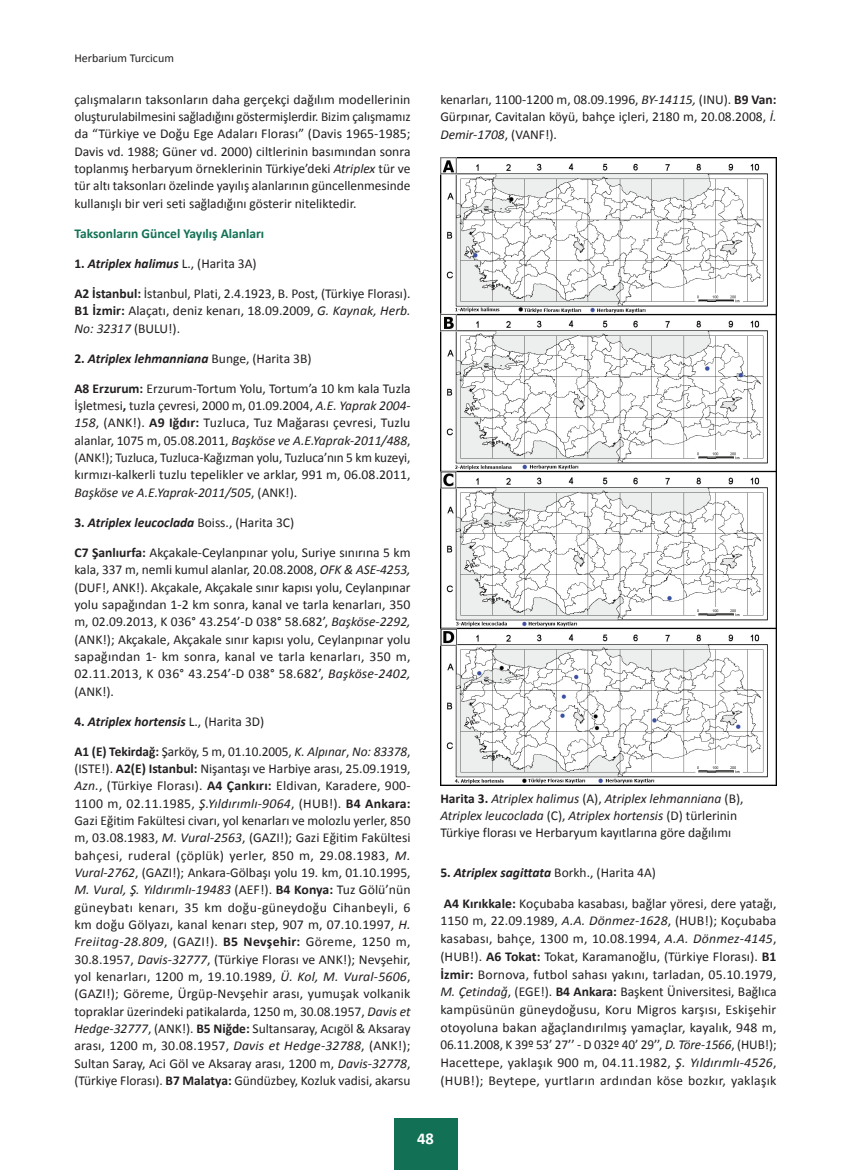
<style>
.page{position:relative;width:851px;height:1170px;background:#fff}
.page>*{position:absolute;margin:0;border:0;box-sizing:border-box;transform-origin:0 0}
.t1{font:700 16.5px "Calibri";color:#fff}
.t2{font:13.5px/17.2px "Calibri";color:#231f20;text-align:justify}
.t3{font:italic 700 13.5px "Calibri";color:#231f20}
.t4{font:700 13.5px "Calibri";color:#127155}
.t5{font:12px "Calibri";color:#231f20}
.s1{font-style:italic}
.s2{font-style:normal}
.s3{font-weight:400;font-style:normal}
.s4{font-weight:700}
</style>
<div class="page">
<div style="left:393px;top:1118px;width:64px;height:51px;background:#127155"></div>
<img style="left:440px;top:157px;width:336px;height:628px">
<p class="t5" style="left:74px;top:51px;width:101px">Herbarium Turcicum</p>
<p class="t2" style="left:74px;top:91px;width:337px">çalışmaların taksonların daha gerçekçi dağılım modellerinin oluşturulabilmesini sağladığını göstermişlerdir. Bizim çalışmamız da “Türkiye ve Doğu Ege Adaları Florası” (Davis 1965-1985; Davis vd. 1988; Güner vd. 2000) ciltlerinin basımından sonra toplanmış herbaryum örneklerinin Türkiye’deki <span class="s1">Atriplex</span> tür ve tür altı taksonları özelinde yayılış alanlarının güncellenmesinde kullanışlı bir veri seti sağladığını gösterir niteliktedir.</p>
<p class="t4" style="left:74px;top:225px;width:191px">Taksonların Güncel Yayılış Alanları</p>
<p class="t3" style="left:74px;top:255px;width:184px"><span class="s2">1.</span> Atriplex halimus <span class="s3">L., (Harita 3A)</span></p>
<p class="t2" style="left:74px;top:285px;width:337px"><span class="s4">A2 İstanbul:</span> İstanbul, Plati, 2.4.1923, B. Post, (Türkiye Florası).<br><span class="s4">B1 İzmir:</span> Alaçatı, deniz kenarı, 18.09.2009, <span class="s1">G. Kaynak, Herb.<br>No: 32317</span> (BULU!).</p>
<p class="t3" style="left:74px;top:349px;width:238px"><span class="s2">2.</span> Atriplex lehmanniana <span class="s3">Bunge, (Harita 3B)</span></p>
<p class="t2" style="left:74px;top:380px;width:337px"><span class="s4">A8 Erzurum:</span> Erzurum-Tortum Yolu, Tortum’a 10 km kala Tuzla İşletmesi<span class="s4">,</span> tuzla çevresi, 2000 m, 01.09.2004, <span class="s1">A.E. Yaprak 2004- 158</span>, (ANK!). <span class="s4">A9 Iğdır:</span> Tuzluca, Tuz Mağarası çevresi, Tuzlu alanlar, 1075 m, 05.08.2011, <span class="s1">Başköse ve A.E.Yaprak-2011/488</span>, (ANK!); Tuzluca, Tuzluca-Kağızman yolu, Tuzluca’nın 5 km kuzeyi, kırmızı-kalkerli tuzlu tepelikler ve arklar, 991 m, 06.08.2011, <span class="s1">Başköse ve A.E.Yaprak-2011/505</span>, (ANK!).</p>
<p class="t3" style="left:74px;top:513px;width:221px"><span class="s2">3.</span> Atriplex leucoclada <span class="s3">Boiss., (Harita 3C)</span></p>
<p class="t2" style="left:74px;top:544px;width:337px"><span class="s4">C7 Şanlıurfa:</span> Akçakale-Ceylanpınar yolu, Suriye sınırına 5 km kala, 337 m, nemli kumul alanlar, 20.08.2008, <span class="s1">OFK &amp; ASE-4253, </span>(DUF!, ANK!). Akçakale, Akçakale sınır kapısı yolu, Ceylanpınar yolu sapağından 1-2 km sonra, kanal ve tarla kenarları, 350 m, 02.09.2013, K 036° 43.254’-D 038° 58.682’, <span class="s1">Başköse-2292, </span>(ANK!); Akçakale, Akçakale sınır kapısı yolu, Ceylanpınar yolu sapağından 1- km sonra, kanal ve tarla kenarları, 350 m, 02.11.2013, K 036° 43.254’-D 038° 58.682’, <span class="s1">Başköse-2402, </span>(ANK!).</p>
<p class="t3" style="left:74px;top:712px;width:191px"><span class="s2">4.</span> Atriplex hortensis <span class="s3">L., (Harita 3D)</span></p>
<p class="t2" style="left:74px;top:742px;width:337px"><span class="s4">A1 (E) Tekirdağ:</span> Şarköy, 5 m, 01.10.2005, <span class="s1">K. Alpınar</span>, <span class="s1">No: 83378</span>, (ISTE!). <span class="s4">A2(E) Istanbul:</span> Nişantaşı ve Harbiye arası, 25.09.1919, <span class="s1">Azn.</span>, (Türkiye Florası). <span class="s4">A4 Çankırı:</span> Eldivan, Karadere, 900- 1100 m, 02.11.1985, <span class="s1">Ş.Yıldırımlı-9064</span>, (HUB!). <span class="s4">B4 Ankara:<br></span>Gazi Eğitim Fakültesi civarı, yol kenarları ve molozlu yerler, 850 m, 03.08.1983, <span class="s1">M. Vural-2563</span>, (GAZI!); Gazi Eğitim Fakültesi bahçesi, ruderal (çöplük) yerler, 850 m, 29.08.1983, <span class="s1">M.<br>Vural-2762</span>, (GAZI!); Ankara-Gölbaşı yolu 19. km, 01.10.1995, <span class="s1">M. Vural, Ş. Yıldırımlı-19483</span> (AEF!). <span class="s4">B4 Konya:</span> Tuz Gölü’nün güneybatı kenarı, 35 km doğu-güneydoğu Cihanbeyli, 6 km doğu Gölyazı, kanal kenarı step, 907 m, 07.10.1997, <span class="s1">H.<br>Freiitag-28.809</span>, (GAZI!). <span class="s4">B5 Nevşehir:</span> Göreme, 1250 m, 30.8.1957, <span class="s1">Davis-32777</span>, (Türkiye Florası ve ANK!); Nevşehir, yol kenarları, 1200 m, 19.10.1989, <span class="s1">Ü. Kol, M. Vural</span>-<span class="s1">5606</span>, (GAZI!); Göreme, Ürgüp-Nevşehir arası, yumuşak volkanik topraklar üzerindeki patikalarda, 1250 m, 30.08.1957, <span class="s1">Davis et Hedge-32777</span>, (ANK!). <span class="s4">B5 Niğde:</span> Sultansaray, Acıgöl &amp; Aksaray arası, 1200 m, 30.08.1957, <span class="s1">Davis et Hedge-32788</span>, (ANK!); Sultan Saray, Aci Göl ve Aksaray arası, 1200 m, <span class="s1">Davis-32778</span>, (Türkiye Florası). <span class="s4">B7 Malatya:</span> Gündüzbey, Kozluk vadisi, akarsu</p>
<p class="t2" style="left:440px;top:90px;width:337px;line-height:17.7px">kenarları, 1100-1200 m, 08.09.1996, <span class="s1">BY-14115,</span> (INU). <span class="s4">B9 Van:<br></span>Gürpınar, Cavitalan köyü, bahçe içleri, 2180 m, 20.08.2008, <span class="s1">İ.<br>Demir-1708</span>, (VANF!).</p>
<p class="t2" style="left:440px;top:789px;width:304px;text-align:left"><span class="s4">Harita 3.</span> <span class="s1">Atriplex halimus</span> (A), <span class="s1">Atriplex lehmanniana</span> (B),<br><span class="s1">Atriplex leucoclada</span> (C), <span class="s1">Atriplex hortensis</span> (D) türlerinin<br>Türkiye florası ve Herbaryum kayıtlarına göre dağılımı</p>
<p class="t3" style="left:440px;top:864px;width:217px"><span class="s2">5.</span> Atriplex sagittata <span class="s3">Borkh., (Harita 4A)</span></p>
<p class="t2" style="left:440px;top:894px;width:337px;line-height:17.7px"><span class="s4">A4 Kırıkkale:</span> Koçubaba kasabası, bağlar yöresi, dere yatağı, 1150 m, 22.09.1989, <span class="s1">A.A. Dönmez-1628</span>, (HUB!); Koçubaba kasabası, bahçe, 1300 m, 10.08.1994, <span class="s1">A.A. Dönmez-4145</span>, (HUB!). <span class="s4">A6 Tokat:</span> Tokat, Karamanoğlu, (Türkiye Florası). <span class="s4">B1<br>İzmir:</span> Bornova, futbol sahası yakını, tarladan, 05.10.1979, <span class="s1">M. Çetindağ</span>, (EGE!). <span class="s4">B4 Ankara:</span> Başkent Üniversitesi, Bağlıca kampüsünün güneydoğusu, Koru Migros karşısı, Eskişehir otoyoluna bakan ağaçlandırılmış yamaçlar, kayalık, 948 m, 06.11.2008, K 39º 53’ 27’’ - D 032º 40’ 29’’, <span class="s1">D. Töre-1566</span>, (HUB!); Hacettepe, yaklaşık 900 m, 04.11.1982, <span class="s1">Ş. Yıldırımlı-4526</span>, (HUB!); Beytepe, yurtların ardından köse bozkır, yaklaşık</p>
<p class="t1" style="left:417px;top:1127px;width:18px">48</p>
</div>
